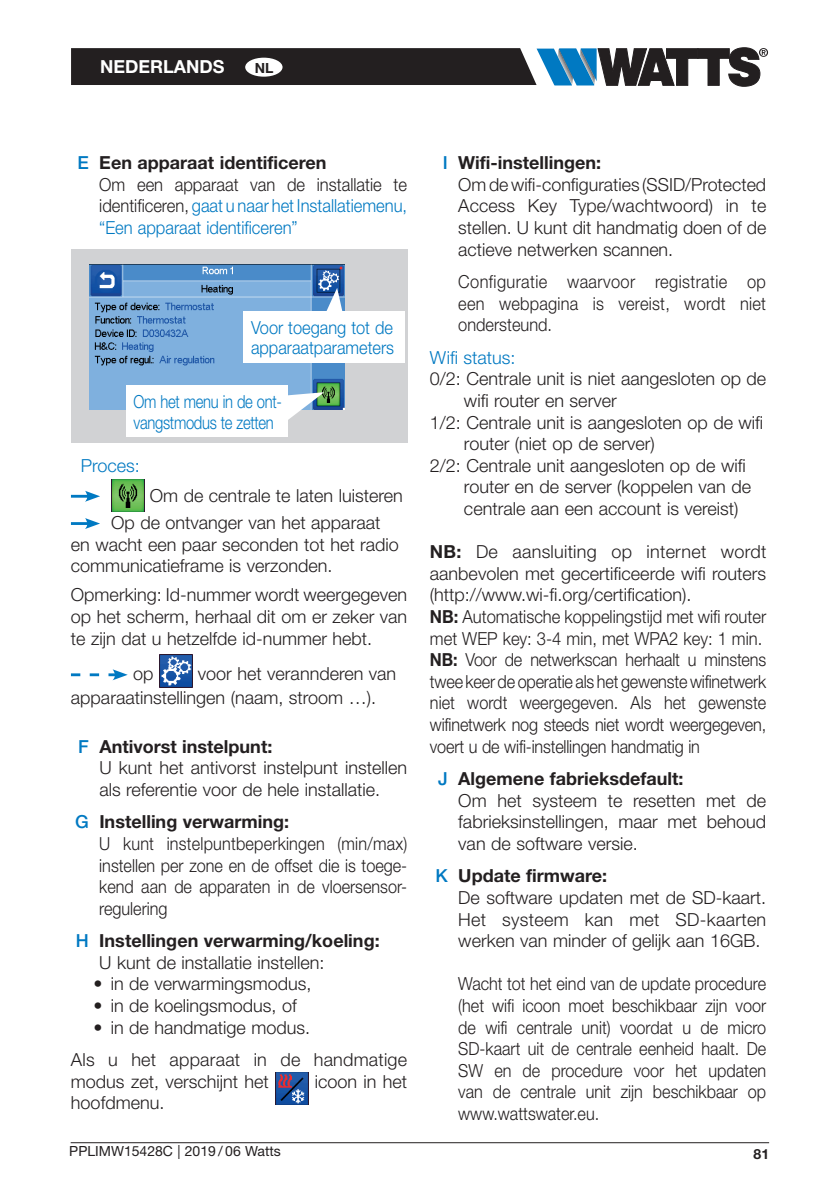
<style>
.page{position:relative;width:840px;height:1191px;background:#fff}
.page>*{position:absolute;margin:0;border:0;box-sizing:border-box;transform-origin:0 0}
.t1{font:300 18px/21.6px "Helvetica Neue LT Std";color:#231f20}
.t2{font:300 18px/21.6px "Helvetica Neue LT Std";color:#231f20;scale:.9 1}
.t3{font:300 18px/21.6px "Helvetica Neue LT Std";color:#0079c2;scale:.92 1}
.t4{font:300 18px/21.6px "Helvetica Neue LT Std";color:#231f20;text-align:justify;scale:.91 1}
.t5{font:700 18px/21.6px "Helvetica Neue LT Std";color:#231f20}
.t6{font:300 18px/20px "Helvetica Neue LT Std";letter-spacing:-.02em;color:#0079c2;scale:.82 1}
.t7{font:300 18px/20px "Helvetica Neue LT Std";color:#0079c2;scale:.91 1}
.t8{font:300 18px "Helvetica Neue LT Std";color:#0079c2}
.t9{font:700 18px "Helvetica Neue LT Std";color:#fff}
.t10{font:14px "Helvetica Neue LT Std";color:#231f20}
.t11{font:700 14px "Helvetica Neue LT Std";color:#231f20}
.s1{font-weight:500}
.s2{font-weight:700;color:#231f20}
.s3{color:#231f20}
.s4{font-weight:500;color:#0079c2}
.s5{font-weight:700}
.s6{font-weight:300}
</style>
<div class="page">
<hr style="left:71px;top:1142px;width:697px;height:1px;background:#231f20">
<svg style="left:71px;top:48px;width:696px;height:38px;background:#3f4348"></svg>
<div style="left:245px;top:58px;width:37px;height:19px;background:#fff;border-radius:50%"></div>
<svg style="left:71px;top:491px;width:29px;height:11px"></svg>
<img style="left:111px;top:479px;width:33px;height:33px">
<hr style="left:71px;top:522px;width:19px;height:3px;background:#0079c2">
<svg style="left:85px;top:518px;width:15px;height:11px"></svg>
<svg style="left:71px;top:669px;width:57px;height:11px"></svg>
<img style="left:159px;top:655px;width:33px;height:32px">
<img style="left:275px;top:1072px;width:33px;height:32px">
<div style="left:71px;top:250px;width:336px;height:192px;background:#d1d2d4"></div>
<img style="left:89px;top:265px;width:255px;height:144px">
<div style="left:126px;top:385px;width:161px;height:52px;background:#fff"></div>
<div style="left:243px;top:311px;width:162px;height:51px;background:#fff"></div>
<svg style="left:287px;top:392px;width:37px;height:30px"></svg>
<svg style="left:324px;top:288px;width:20px;height:23px"></svg>
<p class="t9" style="left:100px;top:56px;width:126px">NEDERLANDS</p>
<p class="t11" style="left:254px;top:59px;width:20px">NL</p>
<p class="t3" style="left:99px;top:152px;width:336px;text-indent:-22px"><span class="s1">E</span> <span class="s2">Een apparaat identificeren<br></span><span class="s3">Om een apparaat van de installatie te identificeren,</span> gaat u naar het Installatiemenu, “Een apparaat identificeren”</p>
<p class="t7" style="left:251px;top:317px;width:159px">Voor toegang tot de apparaatparameters</p>
<p class="t6" style="left:134px;top:392px;width:182px">Om het menu in de ont&shy;vangstmodus te zetten</p>
<p class="t8" style="left:81px;top:454px;width:61px">Proces:</p>
<p class="t1" style="left:111px;top:481px;width:293px;line-height:27.2px;text-indent:39px">Om de centrale te laten luisteren<br>Op de ontvanger van het apparaat</p>
<p class="t1" style="left:71px;top:533px;width:329px">en wacht een paar seconden tot het radio communicatieframe is verzonden.</p>
<p class="t1" style="left:71px;top:584px;width:337px;text-align:justify">Opmerking: Id-nummer wordt weergegeven op het scherm, herhaal dit om er zeker van te zijn dat u hetzelfde id-nummer hebt.</p>
<p class="t1" style="left:133px;top:662px;width:22px">op</p>
<p class="t1" style="left:71px;top:661px;width:327px;line-height:24px;text-indent:127px">voor het verannderen van apparaatinstellingen (naam, stroom …).</p>
<p class="t1" style="left:99px;top:735px;width:309px;text-indent:-21px"><span class="s4">F</span> <span class="s5">Antivorst instelpunt:<br></span>U kunt het antivorst instelpunt instellen als referentie voor de hele installatie.</p>
<p class="t2" style="left:99px;top:810px;width:343px;text-indent:-24px"><span class="s4">G</span> <span class="s5">Instelling verwarming:<br></span>U kunt instelpuntbeperkingen (min/max) instellen per zone en de offset die is toege&shy;kend aan de apparaten in de vloersensor&shy;regulering</p>
<p class="t5" style="left:99px;top:929px;width:282px;text-indent:-23px"><span class="s4">H</span> Instellingen verwarming/koeling:<br><span class="s6">U kunt de installatie instellen:</span></p>
<p class="t1" style="left:94px;top:972px;width:219px">• in de verwarmingsmodus,</p>
<p class="t1" style="left:94px;top:994px;width:204px">• in de koelingsmodus, of</p>
<p class="t1" style="left:71px;top:1010px;width:337px;line-height:32.4px;text-indent:23px">• in de handmatige modus.<br>Als u het apparaat in de handmatige</p>
<p class="t1" style="left:71px;top:1070px;width:199px">modus zet, verschijnt het</p>
<p class="t1" style="left:314px;top:1070px;width:94px">icoon in het</p>
<p class="t1" style="left:71px;top:1091px;width:95px">hoofdmenu.</p>
<p class="t1" style="left:458px;top:152px;width:309px;text-indent:-15px"><span class="s4">I</span> <span class="s5">Wifi-instellingen:<br></span>Om de wifi-configuraties (SSID/Protected Access Key Type/wachtwoord) in te stellen. U kunt dit handmatig doen of de actieve netwerken scannen.</p>
<p class="t4" style="left:458px;top:270px;width:339px">Configuratie waarvoor registratie op een webpagina is vereist, wordt niet ondersteund.</p>
<p class="t8" style="left:429px;top:346px;width:87px">Wifi status:</p>
<p class="t1" style="left:429px;top:368px;width:337px">0/2: Centrale unit is niet aangesloten op de</p>
<p class="t1" style="left:463px;top:389px;width:154px">wifi router en server</p>
<p class="t1" style="left:429px;top:411px;width:334px">1/2: Centrale unit is aangesloten op de wifi</p>
<p class="t1" style="left:463px;top:432px;width:192px">router (niet op de server)</p>
<p class="t1" style="left:429px;top:454px;width:317px">2/2: Centrale unit aangesloten op de wifi</p>
<p class="t1" style="left:463px;top:476px;width:288px">router en de server (koppelen van de</p>
<p class="t1" style="left:463px;top:497px;width:276px">centrale aan een account is vereist)</p>
<p class="t1" style="left:429px;top:540px;width:338px"><span class="s5">NB:</span> De aansluiting op internet wordt aanbevolen met gecertificeerde wifi routers (http://www.wi-fi.org/certification).<br><span class="s5">NB:</span> Automatische koppelingstijd met wifi router met WEP key: 3-4 min, met WPA2 key: 1 min.<br><span class="s5">NB:</span> Voor de netwerkscan herhaalt u minstens twee keer de operatie als het gewenste wifinetwerk niet wordt weergegeven. Als het gewenste wifinetwerk nog steeds niet wordt weergegeven, voert u de wifi-instellingen handmatig in</p>
<p class="t1" style="left:458px;top:767px;width:309px;text-indent:-20px"><span class="s4">J</span> <span class="s5">Algemene fabrieksdefault:<br></span>Om het systeem te resetten met de fabrieksinstellingen, maar met behoud van de software versie.</p>
<p class="t1" style="left:458px;top:864px;width:309px;text-indent:-23px"><span class="s4">K</span> <span class="s5">Update firmware:<br></span>De software updaten met de SD-kaart.<br>Het systeem kan met SD-kaarten werken van minder of gelijk aan 16GB.</p>
<p class="t2" style="left:458px;top:972px;width:343px;text-align:justify">Wacht tot het eind van de update procedure (het wifi icoon moet beschikbaar zijn voor de wifi centrale unit) voordat u de micro SD-kaart uit de centrale eenheid haalt. De SW en de procedure voor het updaten van de centrale unit zijn beschikbaar op www.wattswater.eu.</p>
<p class="t10" style="left:69px;top:1142px;width:213px">PPLIMW15428C | 2019 / 06 Watts</p>
<p class="t11" style="left:753px;top:1145px;width:17px">81</p>
</div>
